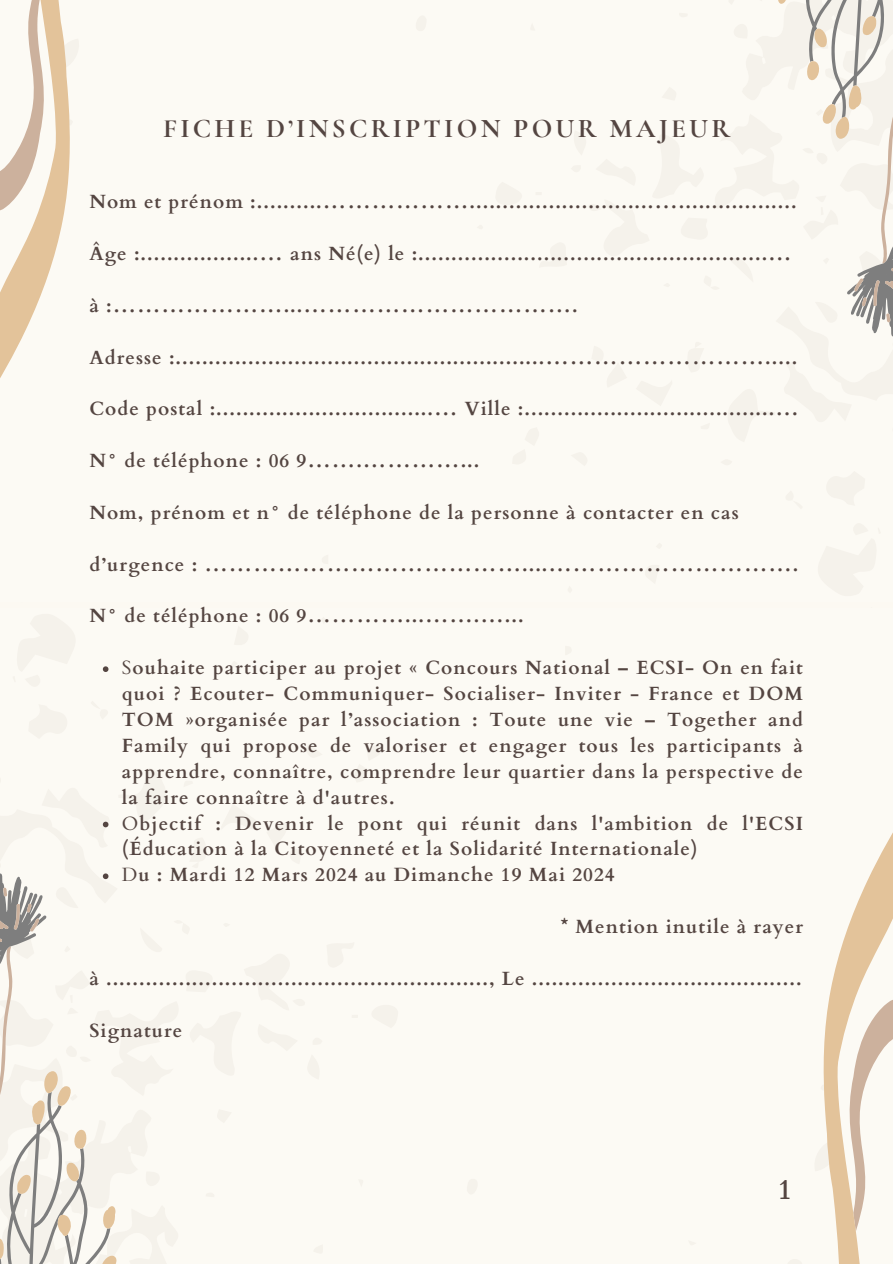
<style>
.page{position:relative;width:893px;height:1264px;background:#fff}
.page>*{position:absolute;margin:0;border:0;box-sizing:border-box;transform-origin:0 0}
.t1{font:700 28.2px "Cardo";color:#544541}
.t2{font:700 27px "Cormorant Garamond";letter-spacing:.12em;color:#544541}
.t3{font:700 19.2px/25.8px "Cardo";letter-spacing:.055em;color:#544541;text-align:justify}
.s1{font-weight:400}
</style>
<div class="page">
<div style="left:0;top:608px;width:892px;height:655px;background:#fcfaf4"></div>
<div style="left:535px;top:736px;width:357px;height:527px;background:#fcfaf4"></div>
<div style="left:0;top:0;width:892px;height:608px;background:#fcfaf4"></div>
<svg style="left:645px;top:0;width:247px;height:336px"></svg>
<svg style="left:0;top:0;width:358px;height:473px;fill:#fcfaf4"></svg>
<svg style="left:103px;top:666px;width:5px;height:6px"></svg>
<svg style="left:103px;top:821px;width:5px;height:6px"></svg>
<svg style="left:0;top:873px;width:248px;height:390px"></svg>
<p class="t2" style="left:163px;top:112px;width:569px">FICHE D’INSCRIPTION POUR MAJEUR</p>
<h1 class="t3" style="left:89px;top:189px;width:708px">Nom et prénom :..........………………............................…..................</h1>
<h2 class="t3" style="left:89px;top:241px;width:703px">Âge :..................… ans Né(e) le :.....................................................…</h2>
<h2 class="t3" style="left:89px;top:293px;width:490px">à :…………………...…………………………….</h2>
<h2 class="t3" style="left:89px;top:344px;width:709px">Adresse :........................................................……………………….....</h2>
<h2 class="t3" style="left:89px;top:396px;width:711px">Code postal :.................................… Ville :......................................…</h2>
<h2 class="t3" style="left:89px;top:448px;width:391px">N° de téléphone : 06 9…….…………...</h2>
<h2 class="t3" style="left:89px;top:500px;width:651px">Nom, prénom et n° de téléphone de la personne à contacter en cas</h2>
<h2 class="t3" style="left:89px;top:551px;width:710px">d’urgence : …………………………………....………………………….</h2>
<h2 class="t3" style="left:89px;top:603px;width:436px">N° de téléphone : 06 9…………...…….…...</h2>
<h2 class="t3" style="left:122px;top:655px;width:682px"><span class="s1">S</span>ouhaite participer au projet « Concours National – ECSI- On en fait quoi ? Ecouter- Communiquer- Socialiser- Inviter - France et DOM TOM »organisée par l’association : Toute une vie – Together and Family qui propose de valoriser et engager tous les participants à apprendre, connaître, comprendre leur quartier dans la perspective de la faire connaître à d'autres.</h2>
<p class="t3" style="left:122px;top:810px;width:682px"><span class="s1">O</span>bjectif : Devenir le pont qui réunit dans l'ambition de l'ECSI (Éducation à la Citoyenneté et la Solidarité Internationale)</p>
<p class="t3" style="left:122px;top:862px;width:494px"><span class="s1">D</span>u : Mardi 12 Mars 2024 au Dimanche 19 Mai 2024</p>
<p class="t3" style="left:560px;top:914px;width:244px">* Mention inutile à rayer</p>
<h2 class="t3" style="left:89px;top:965px;width:713px">à .........................................................., Le .........................................</h2>
<h2 class="t3" style="left:89px;top:1017px;width:94px">Signature</h2>
<h2 class="t1" style="left:777px;top:1170px;width:16px">1</h2>
</div>
